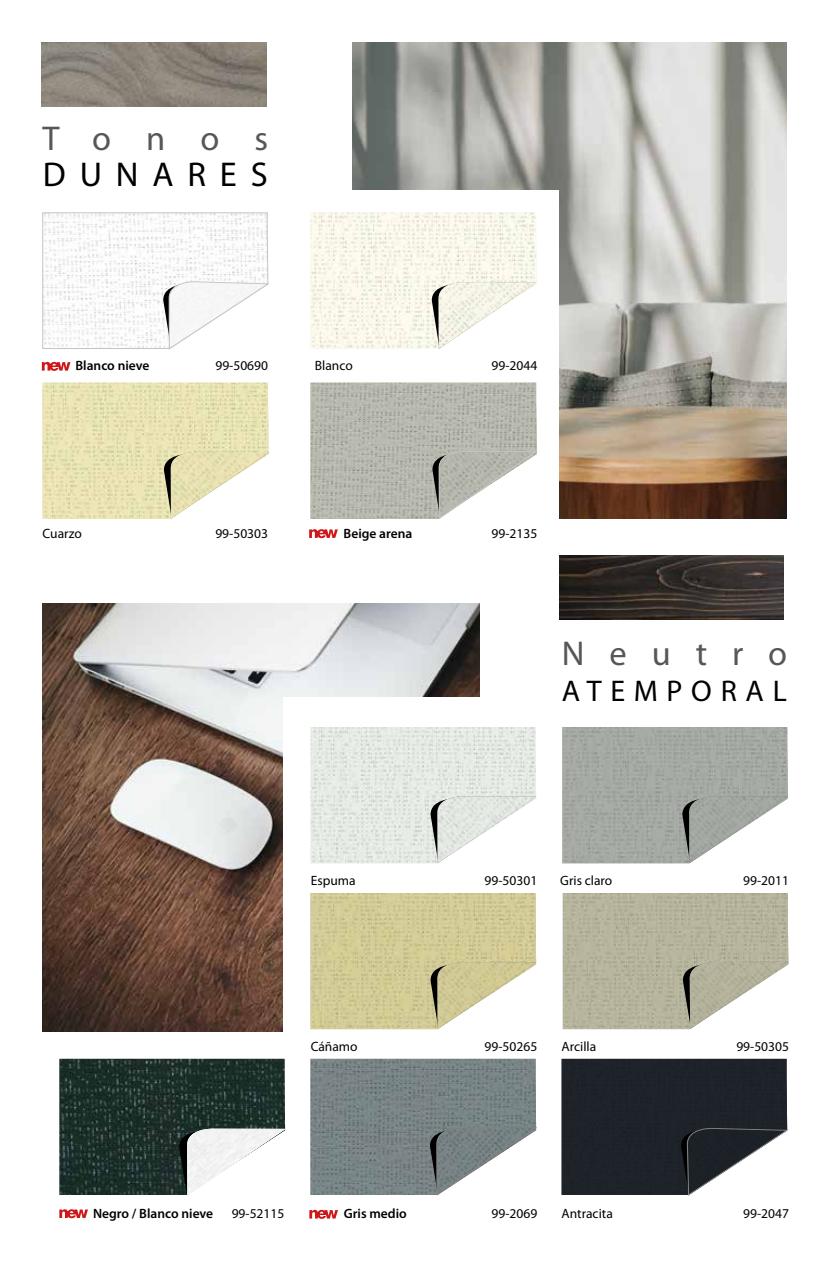
<style>
.page{position:relative;width:834px;height:1263px;background:#fff}
.page>*{position:absolute;margin:0;border:0;box-sizing:border-box;transform-origin:0 0}
.t1{font:34.5px "Myriad Pro";letter-spacing:.725em;color:#575756}
.t2{font:34.5px "Myriad Pro";letter-spacing:.4em;color:#000}
.t3{font:30px "Myriad Pro";letter-spacing:.29em;color:#000}
.t4{font:13.5px "Myriad Pro";color:#000}
.t5{font:600 13.5px "Myriad Pro";color:#000}
</style>
<div class="page">
<img style="left:43px;top:603px;width:436px;height:428px">
<div style="left:283px;top:697px;width:212px;height:523px;background:#fff"></div>
<img style="left:352px;top:43px;width:434px;height:475px">
<img style="left:42px;top:43px;width:225px;height:63px">
<img style="left:559px;top:556px;width:224px;height:63px">
<div style="left:342px;top:190px;width:216px;height:346px;background:#fff"></div>
<svg style="left:309px;top:1059px;width:227px;height:160px"></svg>
<svg style="left:561px;top:1059px;width:226px;height:137px;background:#373b41"></svg>
<svg style="left:59px;top:1059px;width:227px;height:159px"></svg>
<img style="left:187px;top:1128px;width:99px;height:67px">
<svg style="left:310px;top:893px;width:226px;height:137px;background:#cfc995"></svg>
<img style="left:437px;top:962px;width:99px;height:67px">
<svg style="left:562px;top:893px;width:226px;height:137px;background:#b4b29c"></svg>
<img style="left:689px;top:962px;width:99px;height:67px">
<svg style="left:310px;top:727px;width:226px;height:137px;background:#e1e6e0"></svg>
<img style="left:437px;top:796px;width:99px;height:67px">
<svg style="left:562px;top:727px;width:225px;height:137px;background:#a2a7a1"></svg>
<img style="left:689px;top:796px;width:98px;height:67px">
<svg style="left:42px;top:212px;width:227px;height:159px"></svg>
<svg style="left:43px;top:383px;width:226px;height:136px;background:#e5e0b0"></svg>
<img style="left:171px;top:452px;width:98px;height:67px">
<svg style="left:309px;top:383px;width:227px;height:155px"></svg>
<svg style="left:310px;top:213px;width:226px;height:136px"></svg>
<img style="left:438px;top:282px;width:98px;height:67px">
<h1 class="t1" style="left:43px;top:117px;width:227px">Tonos</h1>
<h1 class="t2" style="left:43px;top:153px;width:226px">DUNARES</h1>
<p class="t5" style="left:75px;top:357px;width:75px">Blanco nieve</p>
<p class="t4" style="left:43px;top:525px;width:41px">Cuarzo</p>
<p class="t4" style="left:315px;top:357px;width:39px">Blanco</p>
<p class="t4" style="left:215px;top:357px;width:54px">99-50690</p>
<p class="t4" style="left:491px;top:357px;width:47px">99-2044</p>
<p class="t4" style="left:215px;top:525px;width:54px">99-50303</p>
<p class="t5" style="left:343px;top:525px;width:70px">Beige arena</p>
<p class="t4" style="left:491px;top:525px;width:47px">99-2135</p>
<h1 class="t1" style="left:561px;top:632px;width:227px">Neutro</h1>
<h2 class="t3" style="left:562px;top:672px;width:226px">ATEMPORAL</h2>
<p class="t4" style="left:310px;top:872px;width:46px">Espuma</p>
<p class="t4" style="left:310px;top:1038px;width:48px">Cáñamo</p>
<p class="t4" style="left:560px;top:872px;width:53px">Gris claro</p>
<p class="t4" style="left:484px;top:872px;width:54px">99-50301</p>
<p class="t4" style="left:743px;top:872px;width:47px">99-2011</p>
<p class="t4" style="left:561px;top:1038px;width:36px">Arcilla</p>
<p class="t4" style="left:484px;top:1038px;width:54px">99-50265</p>
<p class="t4" style="left:736px;top:1038px;width:54px">99-50305</p>
<p class="t5" style="left:93px;top:1205px;width:122px">Negro / Blanco nieve</p>
<p class="t5" style="left:343px;top:1205px;width:65px">Gris medio</p>
<p class="t4" style="left:561px;top:1205px;width:53px">Antracita</p>
<p class="t4" style="left:232px;top:1205px;width:54px">99-52115</p>
<p class="t4" style="left:491px;top:1205px;width:47px">99-2069</p>
<p class="t4" style="left:743px;top:1205px;width:47px">99-2047</p>
</div>
